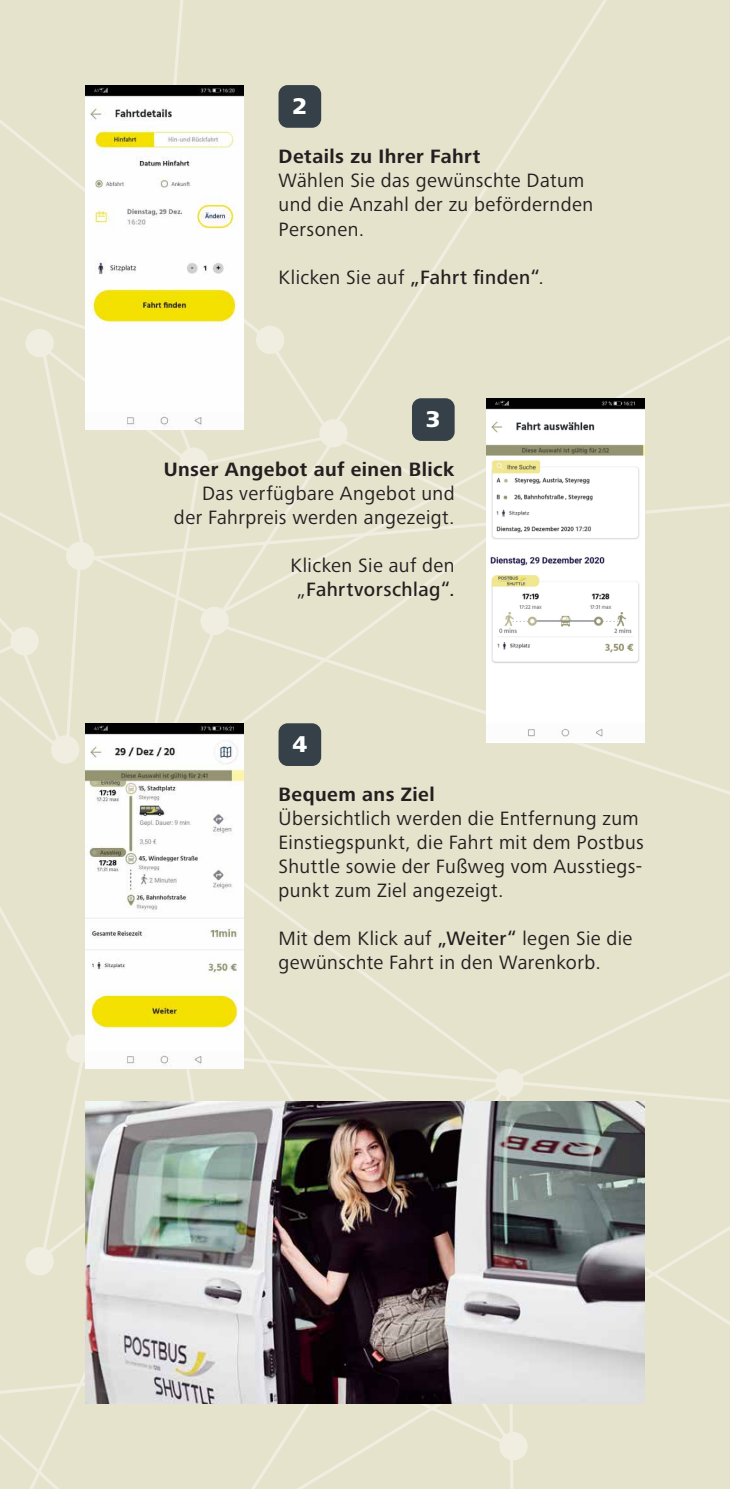
<style>
.page{position:relative;width:730px;height:1489px;background:#fff}
.page>*{position:absolute;margin:0;border:0;box-sizing:border-box;transform-origin:0 0}
.t1{font:800 23.75px "Frutiger Next Pro";color:#fff}
.t2{font:20px/24px "Frutiger Next Pro";letter-spacing:.025em;color:#231f20}
.t3{font:700 20px "Frutiger Next Pro";letter-spacing:.02em;color:#231f20}
.s1{font-weight:500}
</style>
<div class="page">
<div style="left:0;top:0;width:730px;height:1488px;background:#e5e3cc"></div>
<img style="left:85px;top:85px;width:159px;height:345px">
<img style="left:486px;top:398px;width:159px;height:343px">
<img style="left:85px;top:723px;width:159px;height:344px">
<img style="left:85px;top:1101px;width:560px;height:302px">
<div style="left:279px;top:85px;width:42px;height:43px;background:#354048;border-radius:9px"></div>
<div style="left:279px;top:723px;width:42px;height:43px;background:#354048;border-radius:9px"></div>
<div style="left:412px;top:398px;width:43px;height:43px;background:#354048;border-radius:9px"></div>
<p class="t1" style="left:293px;top:92px;width:16px">2</p>
<p class="t3" style="left:279px;top:145px;width:203px">Details zu Ihrer Fahrt</p>
<p class="t2" style="left:279px;top:169px;width:316px">Wählen Sie das gewünschte Datum und die Anzahl der zu befördernden<br>Personen.</p>
<p class="t2" style="left:279px;top:265px;width:267px">Klicken Sie auf <span class="s1">„Fahrt finden“</span>.</p>
<p class="t1" style="left:426px;top:405px;width:16px">3</p>
<p class="t3" style="left:164px;top:458px;width:292px">Unser Angebot auf einen Blick</p>
<p class="t2" style="left:174px;top:481px;width:282px;text-align:right">Das verfügbare Angebot und der Fahrpreis werden angezeigt.</p>
<p class="t2" style="left:290px;top:553px;width:166px;text-align:center">Klicken Sie auf den „<span class="s1">Fahrtvorschlag“.</span></p>
<p class="t1" style="left:293px;top:730px;width:16px">4</p>
<p class="t3" style="left:279px;top:782px;width:158px">Bequem ans Ziel</p>
<p class="t2" style="left:279px;top:805px;width:367px">Übersichtlich werden die Entfernung zum Einstiegspunkt, die Fahrt mit dem Postbus Shuttle sowie der Fußweg vom Ausstiegs&shy;punkt zum Ziel angezeigt.</p>
<p class="t2" style="left:279px;top:925px;width:355px">Mit dem Klick auf <span class="s1">„Weiter“</span> legen Sie die gewünschte Fahrt in den Warenkorb.</p>
</div>
